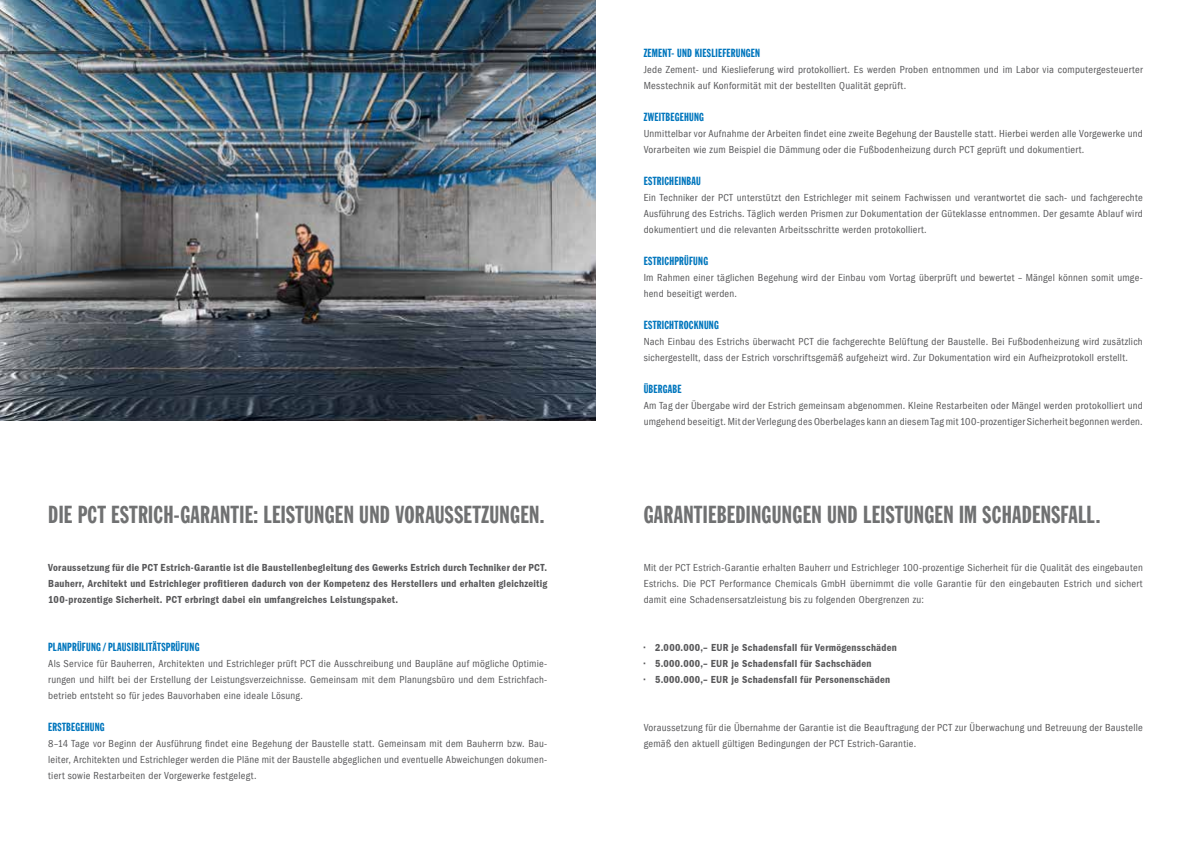
<style>
.page{position:relative;width:1191px;height:842px;background:#fff}
.page>*{position:absolute;margin:0;border:0;box-sizing:border-box;transform-origin:0 0}
.t1{font:24px "Franklin Gothic LT Extra Cond";letter-spacing:.015em;color:#707172}
.t2{font:11.5px "Franklin Gothic LT Extra Cond";letter-spacing:.025em;color:#0076bd}
.t3{font:condensed 10.5px/16px "Franklin Gothic";letter-spacing:.025em;color:#58585a}
.t4{font:600 condensed 10.5px/16px "Franklin Gothic";letter-spacing:.025em;color:#58585a;text-align:justify}
</style>
<div class="page">
<img style="left:0;top:0;width:595px;height:421px">
<h1 class="t1" style="left:48px;top:501px;width:497px">DIE PCT ESTRICH-GARANTIE: LEISTUNGEN UND VORAUSSETZUNGEN.</h1>
<p class="t4" style="left:48px;top:559px;width:500px">Voraussetzung für die PCT Estrich-Garantie ist die Baustellenbegleitung des Gewerks Estrich durch Techniker der PCT.<br>Bauherr, Architekt und Estrichleger profitieren dadurch von der Kompetenz des Herstellers und erhalten gleichzeitig 100-prozentige Sicherheit. PCT erbringt dabei ein umfangreiches Leistungspaket.</p>
<p class="t2" style="left:48px;top:640px;width:153px">PLANPRÜFUNG /PLAUSIBILITÄTSPRÜFUNG</p>
<p class="t3" style="left:48px;top:655px;width:500px;text-align:justify">Als Service für Bauherren, Architekten und Estrichleger prüft PCT die Ausschreibung und Baupläne auf mögliche Optimie&shy;rungen und hilft bei der Erstellung der Leistungsverzeichnisse. Gemeinsam mit dem Planungsbüro und dem Estrichfach‑ betrieb entsteht so für jedes Bauvorhaben eine ideale Lösung.</p>
<p class="t2" style="left:48px;top:720px;width:58px">ERSTBEGEHUNG</p>
<p class="t3" style="left:48px;top:735px;width:500px;text-align:justify">8–14 Tage vor Beginn der Ausführung findet eine Begehung der Baustelle statt. Gemeinsam mit dem Bauherrn bzw. Bau‑ leiter, Architekten und Estrichleger werden die Pläne mit der Baustelle abgeglichen und eventuelle Abweichungen dokumen&shy;tiert sowie Restarbeiten der Vorgewerke festgelegt.</p>
<p class="t2" style="left:643px;top:47px;width:118px">ZEMENT- UND KIESLIEFERUNGEN</p>
<p class="t3" style="left:643px;top:62px;width:500px">Jede Zement- und Kieslieferung wird protokolliert. Es werden Proben entnommen und im Labor via computergesteuerter<br>Messtechnik auf Konformität mit der bestellten Qualität geprüft.</p>
<p class="t2" style="left:643px;top:111px;width:62px">ZWEITBEGEHUNG</p>
<p class="t3" style="left:643px;top:126px;width:500px">Unmittelbar vor Aufnahme der Arbeiten findet eine zweite Begehung der Baustelle statt. Hierbei werden alle Vorgewerke und<br>Vorarbeiten wie zum Beispiel die Dämmung oder die Fußbodenheizung durch PCT geprüft und dokumentiert.</p>
<p class="t2" style="left:643px;top:175px;width:59px">ESTRICHEINBAU</p>
<p class="t3" style="left:643px;top:190px;width:500px;text-align:justify">Ein Techniker der PCT unterstützt den Estrichleger mit seinem Fachwissen und verantwortet die sach- und fachgerechte Ausführung des Estrichs. Täglich werden Prismen zur Dokumentation der Güteklasse entnommen. Der gesamte Ablauf wird dokumentiert und die relevanten Arbeitsschritte werden protokolliert.</p>
<p class="t2" style="left:643px;top:255px;width:66px">ESTRICHPRÜFUNG</p>
<p class="t3" style="left:643px;top:270px;width:500px">Im Rahmen einer täglichen Begehung wird der Einbau vom Vortag überprüft und bewertet – Mängel können somit umge&shy;hend beseitigt werden.</p>
<p class="t2" style="left:643px;top:319px;width:77px">ESTRICHTROCKNUNG</p>
<p class="t3" style="left:643px;top:334px;width:500px">Nach Einbau des Estrichs überwacht PCT die fachgerechte Belüftung der Baustelle. Bei Fußbodenheizung wird zusätzlich sichergestellt, dass der Estrich vorschriftsgemäß aufgeheizt wird. Zur Dokumentation wird ein Aufheizprotokoll erstellt.</p>
<p class="t2" style="left:643px;top:383px;width:39px">ÜBERGABE</p>
<p class="t3" style="left:643px;top:398px;width:500px">Am Tag der Übergabe wird der Estrich gemeinsam abgenommen. Kleine Restarbeiten oder Mängel werden protokolliert und umgehend beseitigt. Mit der Verlegung des Oberbelages kann an diesem Tag mit 100-prozentiger Sicherheit begonnen werden.</p>
<h1 class="t1" style="left:643px;top:501px;width:458px">GARANTIEBEDINGUNGEN UND LEISTUNGEN IM SCHADENSFALL.</h1>
<p class="t3" style="left:643px;top:559px;width:500px;text-align:justify">Mit der PCT Estrich-Garantie erhalten Bauherr und Estrichleger 100-prozentige Sicherheit für die Qualität des eingebauten Estrichs. Die PCT Performance Chemicals GmbH übernimmt die volle Garantie für den eingebauten Estrich und sichert damit eine Schadensersatzleistung bis zu folgenden Obergrenzen zu:</p>
<p class="t4" style="left:643px;top:639px;width:255px">• 2.000.000,– EUR je Schadensfall für Vermögensschäden</p>
<p class="t4" style="left:643px;top:655px;width:229px">• 5.000.000,– EUR je Schadensfall für Sachschäden</p>
<p class="t4" style="left:643px;top:671px;width:248px">• 5.000.000,– EUR je Schadensfall für Personenschäden</p>
<p class="t3" style="left:643px;top:719px;width:500px">Voraussetzung für die Übernahme der Garantie ist die Beauftragung der PCT zur Überwachung und Betreuung der Baustelle gemäß den aktuell gültigen Bedingungen der PCT Estrich-Garantie.</p>
</div>
